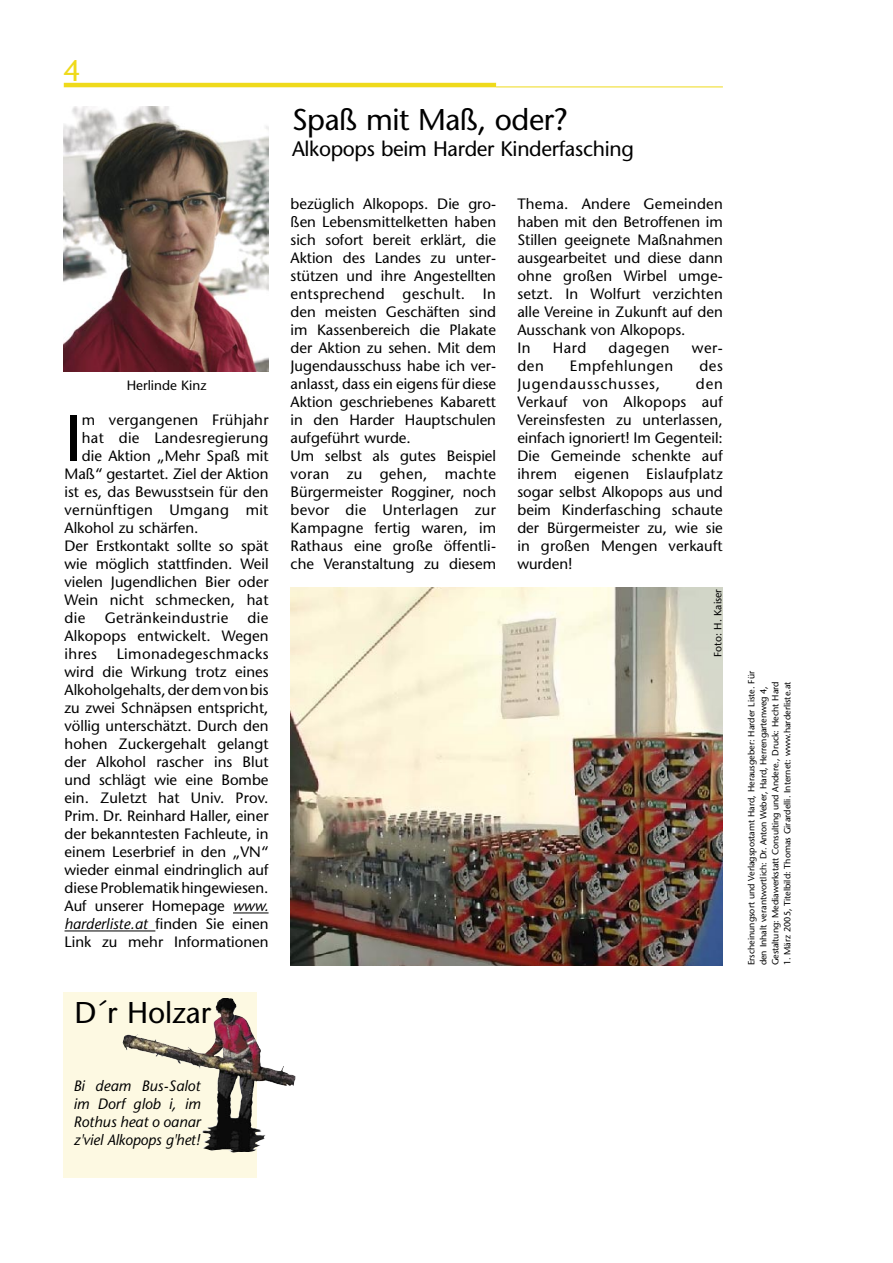
<style>
.page{position:relative;width:893px;height:1263px;background:#fff}
.page>*{position:absolute;margin:0;border:0;box-sizing:border-box;transform-origin:0 0}
.t1{font:65.7px "Stone Sans";color:#000}
.t2{font:30px "Stone Sans";letter-spacing:-.015em;color:#000}
.t3{font:30px "Stone Sans";color:#efda1b}
.t4{font:21px "Stone Sans";letter-spacing:-.015em;color:#000}
.t5{font:15px/18px "Stone Sans";color:#000;text-align:justify}
.t6{font:italic 15px/18px "Stone Sans";color:#000;text-align:justify}
.t7{font:15px "Stone Sans";letter-spacing:.02em;color:#000}
.t8{font:15px "Stone Sans";letter-spacing:.055em;color:#000}
.t9{font:15px "Stone Sans";letter-spacing:.025em;color:#000}
.t10{font:15px "Stone Sans";letter-spacing:.04em;color:#000}
.t11{font:15px "Stone Sans";letter-spacing:.03em;color:#000}
.t12{font:13.5px "Stone Sans";color:#000}
.t13{font:10.5px "Stone Sans";color:#000}
.t14{font:9px/12px "Stone Sans";color:#000}
.s1{font-style:italic}
</style>
<div class="page">
<hr style="left:64px;top:83px;width:432px;height:4px;background:#efda1b">
<hr style="left:496px;top:87px;width:227px;height:1px;background:#efda1b">
<div style="left:64px;top:992px;width:193px;height:186px;background:#fdf9e2"></div>
<img style="left:226px;top:998px;width:69px;height:118px">
<img style="left:291px;top:587px;width:432px;height:378px">
<img style="left:64px;top:106px;width:204px;height:265px">
<hr style="left:233px;top:912px;width:36px;height:1px;background:#000">
<hr style="left:65px;top:930px;width:90px;height:1px;background:#000">
<p class="t3" style="left:63px;top:53px;width:19px">4</p>
<p class="t12" style="left:127px;top:377px;width:81px">Herlinde Kinz</p>
<p class="t1" style="left:65px;top:399px;width:19px">I</p>
<p class="t5" style="left:82px;top:411px;width:188px">m vergangenen Frühjahr</p>
<p class="t7" style="left:82px;top:429px;width:188px">hat die Landesregierung</p>
<p class="t5" style="left:82px;top:447px;width:188px">die Aktion „Mehr Spaß mit</p>
<p class="t5" style="left:65px;top:465px;width:206px">Maß“ gestartet. Ziel der Aktion</p>
<p class="t5" style="left:65px;top:483px;width:205px">ist es, das Bewusstsein für den</p>
<p class="t7" style="left:65px;top:501px;width:205px">vernünftigen Umgang mit</p>
<p class="t5" style="left:65px;top:519px;width:136px">Alkohol zu schärfen.</p>
<p class="t5" style="left:65px;top:537px;width:206px">Der Erstkontakt sollte so spät wie möglich stattfinden. Weil vielen Jugendlichen Bier oder Wein nicht schmecken, hat die</p>
<p class="t5" style="left:65px;top:609px;width:206px;text-indent:183px">die Alkopops entwickelt. Wegen ihres</p>
<p class="t9" style="left:105px;top:609px;width:125px">Getränkeindustrie</p>
<p class="t5" style="left:65px;top:645px;width:206px;text-indent:52px">Limonadegeschmacks wird die Wirkung trotz eines Alkoholgehalts, der dem von bis zu zwei Schnäpsen entspricht, völlig unterschätzt. Durch den hohen Zuckergehalt gelangt der Alkohol rascher ins Blut und schlägt wie eine Bombe ein. Zuletzt hat Univ. Prov.<br>Prim. Dr. Reinhard Haller, einer der bekanntesten Fachleute, in einem Leserbrief in den „VN“ wieder einmal eindringlich auf diese Problematik hingewiesen.<br>Auf unserer Homepage <span class="s1">www. harderliste.at</span> finden Sie einen Link zu mehr Informationen</p>
<p class="t2" style="left:74px;top:994px;width:138px">D´r Holzar</p>
<p class="t2" style="left:292px;top:102px;width:277px">Spaß mit Maß, oder?</p>
<p class="t4" style="left:292px;top:136px;width:343px">Alkopops beim Harder Kinderfasching</p>
<p class="t5" style="left:291px;top:195px;width:207px">bezüglich Alkopops. Die gro&shy;ßen Lebensmittelketten haben sich sofort bereit erklärt, die Aktion des Landes zu unter&shy;stützen und ihre Angestellten entsprechend geschult. In den meisten Geschäften sind im Kassenbereich die Plakate der Aktion zu sehen. Mit dem Jugendausschuss habe ich ver&shy;anlasst, dass ein eigens für diese Aktion geschriebenes Kabarett in den Harder Hauptschulen aufgeführt wurde.</p>
<p class="t5" style="left:291px;top:447px;width:207px">Um selbst als gutes Beispiel voran zu gehen, machte Bürgermeister Rogginer, noch bevor die Unterlagen zur Kampagne fertig waren, im Rathaus eine große öffentli&shy;che Veranstaltung zu diesem</p>
<p class="t5" style="left:517px;top:195px;width:207px">Thema. Andere Gemeinden haben mit den Betroffenen im Stillen geeignete Maßnahmen ausgearbeitet und diese dann ohne großen Wirbel umge&shy;setzt. In Wolfurt verzichten alle Vereine in Zukunft auf den Ausschank von Alkopops.</p>
<p class="t5" style="left:517px;top:339px;width:15px">In</p>
<p class="t5" style="left:553px;top:339px;width:35px">Hard</p>
<p class="t11" style="left:609px;top:339px;width:63px">dagegen</p>
<p class="t5" style="left:692px;top:339px;width:33px">wer-</p>
<p class="t5" style="left:517px;top:357px;width:28px">den</p>
<p class="t10" style="left:570px;top:357px;width:105px">Empfehlungen</p>
<p class="t5" style="left:699px;top:357px;width:25px">des</p>
<p class="t8" style="left:517px;top:375px;width:144px">Jugendausschusses,</p>
<p class="t5" style="left:517px;top:375px;width:207px;text-indent:179px">den Verkauf von Alkopops auf Vereinsfesten zu unterlassen, einfach ignoriert! Im Gegenteil:<br>Die Gemeinde schenkte auf ihrem eigenen Eislaufplatz sogar selbst Alkopops aus und beim Kinderfasching schaute der Bürgermeister zu, wie sie in großen Mengen verkauft wurden!</p>
<p class="t13" style="left:711px;top:657px;width:69px;rotate:-90deg">Foto: H. Kaiser</p>
<p class="t6" style="left:73px;top:1077px;width:129px">Bi deam Bus-Salot im Dorf glob i, im Rothus heat o oanar z'viel Alkopops g'het!</p>
<p class="t14" style="left:745px;top:965px;width:296px;rotate:-90deg">Erscheinungsort und Verlagspostamt Hard, Herausgeber: Harder Liste. Für den Inhalt verantwortlich: Dr. Anton Weber, Hard, Herrengartenweg 4,<br>Gestaltung: Mediawerkstatt Consulting und Andere., Druck: Hecht Hard</p>
<p class="t14" style="left:781px;top:965px;width:285px;rotate:-90deg">1. März 2005, Titelbild: Thomas Girardelli. Internet: www.harderliste.at</p>
</div>
